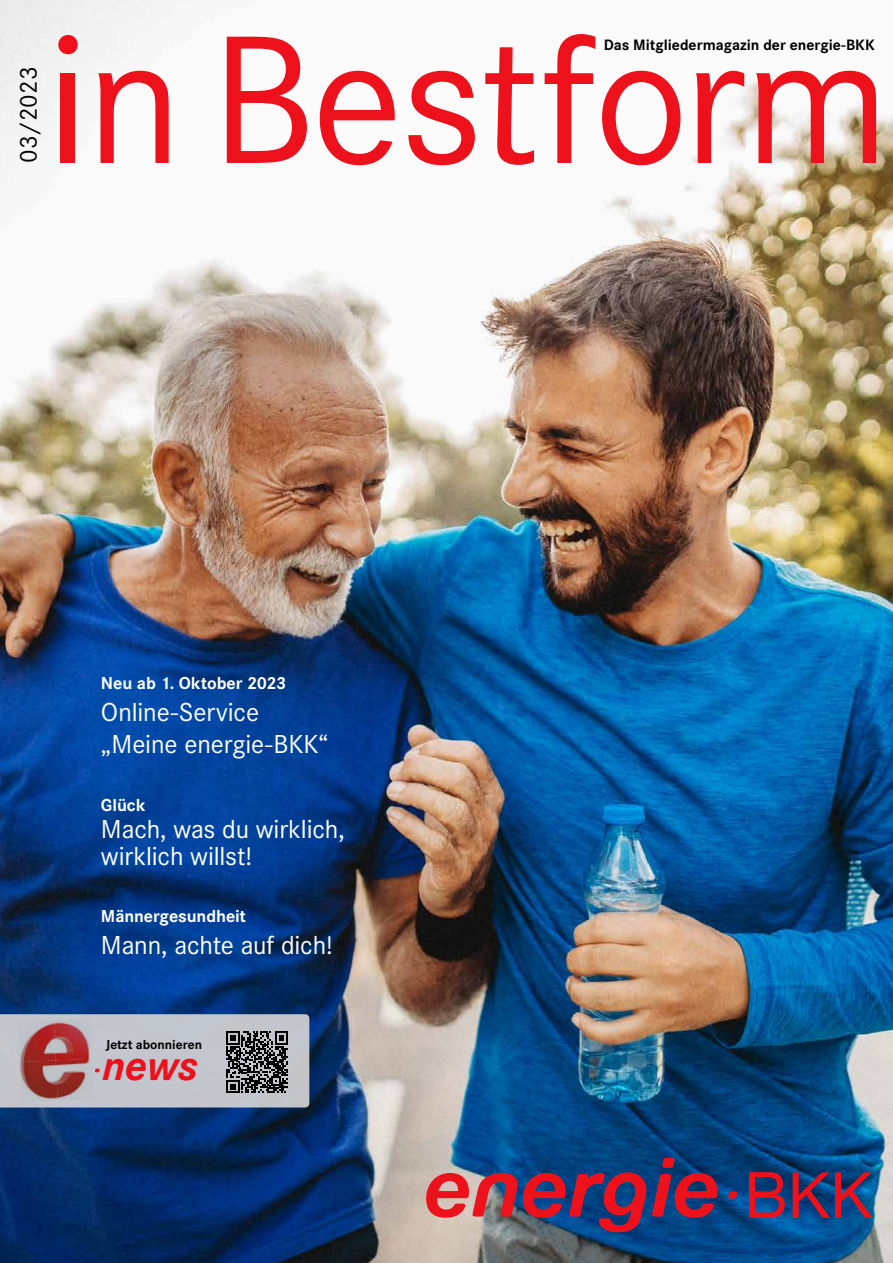
<style>
.page{position:relative;width:893px;height:1263px;background:#fff}
.page>*{position:absolute;margin:0;border:0;box-sizing:border-box;transform-origin:0 0}
.t1{font:italic 700 43.8px "Corporate S Pro";color:#ed111c}
.t2{font:27px/32.4px "Corporate S Pro";letter-spacing:-.005em;color:#fff}
.t3{font:25.5px "Corporate S Pro";color:#000}
.t4{font:700 18px "Corporate S Pro";letter-spacing:-.005em;color:#fff}
.t5{font:700 15.6px "Corporate S Pro";color:#000}
.t6{font:700 13.5px "Corporate S Pro";color:#000}
</style>
<div class="page">
<img style="left:0;top:0;width:893px;height:1263px">
<svg style="left:756px;top:71px;width:120px;height:92px"></svg>
<svg style="left:696px;top:71px;width:48px;height:92px"></svg>
<svg style="left:602px;top:71px;width:78px;height:94px"></svg>
<svg style="left:545px;top:34px;width:50px;height:129px"></svg>
<svg style="left:485px;top:47px;width:49px;height:118px"></svg>
<svg style="left:408px;top:71px;width:67px;height:94px"></svg>
<svg style="left:320px;top:71px;width:75px;height:94px"></svg>
<svg style="left:227px;top:37px;width:80px;height:126px"></svg>
<svg style="left:98px;top:71px;width:71px;height:92px"></svg>
<div style="left:58px;top:35px;width:20px;height:19px;background:#ed111c;border-radius:50%"></div>
<div style="left:61px;top:73px;width:14px;height:90px;background:#ed111c"></div>
<svg style="left:426px;top:1158px;width:291px;height:75px;background:#6f4566"></svg>
<svg style="left:749px;top:1172px;width:36px;height:45px;background:#7c2b4f"></svg>
<svg style="left:793px;top:1172px;width:80px;height:46px;background:#543560"></svg>
<svg style="left:728px;top:1191px;width:9px;height:7px"></svg>
<svg style="left:0;top:1014px;width:309px;height:93px;background:#ada2a7"></svg>
<p class="t3" style="left:10px;top:163px;width:97px;rotate:-90deg">03/2023</p>
<p class="t4" style="left:101px;top:668px;width:187px">Neu ab 1. Oktober 2023</p>
<p class="t2" style="left:101px;top:694px;width:229px">Online-Service „Meine energie-BKK“</p>
<p class="t4" style="left:101px;top:790px;width:46px">Glück</p>
<p class="t2" style="left:101px;top:813px;width:245px;line-height:27px">Mach, was du wirklich, wirklich willst!</p>
<p class="t4" style="left:101px;top:901px;width:147px">Männergesundheit</p>
<p class="t2" style="left:101px;top:927px;width:233px">Mann, achte auf dich!</p>
<p class="t6" style="left:106px;top:1034px;width:98px">Jetzt abonnieren</p>
<h1 class="t1" style="left:102px;top:1031px;width:98px">news</h1>
<p class="t5" style="left:604px;top:33px;width:273px">Das Mitgliedermagazin der energie-BKK</p>
</div>
